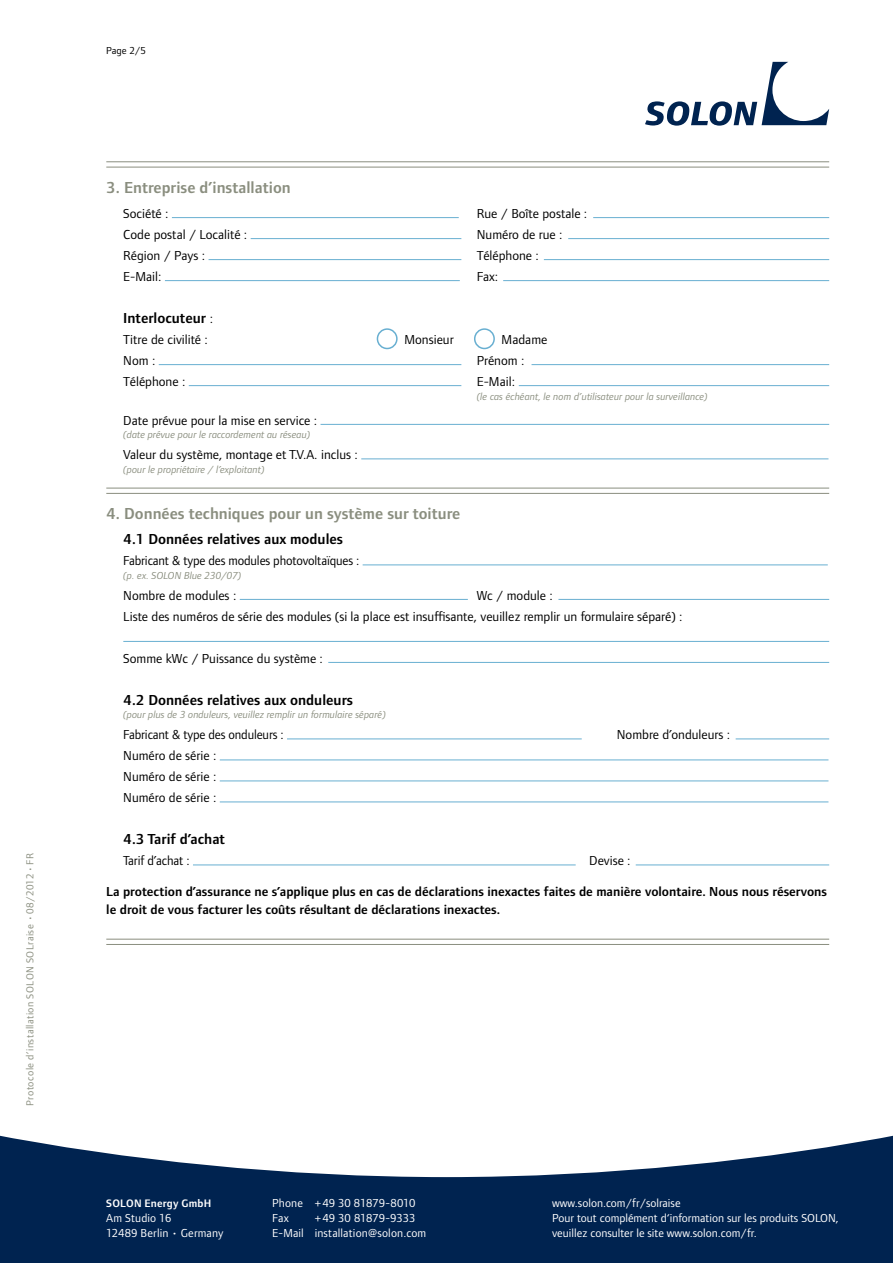
<style>
.page{position:relative;width:893px;height:1263px;background:#fff}
.page>*{position:absolute;margin:0;border:0;box-sizing:border-box;transform-origin:0 0}
.t1{font:600 16.5px "Foundry Form Sans OT2";color:#8a8e7f}
.t2{font:600 15px "Foundry Form Sans OT2";color:#000}
.Copy{font:13.5px "Foundry Form Sans OT2";color:#000}
.t3{font:600 13.5px/18px "Foundry Form Sans OT2";color:#000}
.Copy-2{font:13.5px "Foundry Form Sans OT2";color:#000;scale:.96 1}
.t4{font:12px/15px "Foundry Form Sans OT2";color:#fff}
.t5{font:600 11.25px "Foundry Form Sans OT2";letter-spacing:.02em;color:#fff}
.Copy-3{font:italic 10.5px "Foundry Form Sans OT2";color:#8a8e7f}
.t6{font:10.5px "Foundry Form Sans OT2";letter-spacing:.04em;color:#8a8e7f}
.t7{font:10.5px "Foundry Form Sans OT2";color:#000}
.s1{font-weight:400;font-size:13.5px}
</style>
<div class="page">
<svg style="left:0;top:1135px;width:893px;height:128px;fill:#002350"></svg>
<svg style="left:645px;top:62px;width:184px;height:64px"></svg>
<hr style="left:106px;top:161px;width:723px;height:1px;background:#8a8e7f">
<hr style="left:106px;top:167px;width:723px;height:1px;background:#8a8e7f">
<hr style="left:172px;top:217px;width:287px;height:1px;background:#68afd1">
<hr style="left:593px;top:217px;width:236px;height:1px;background:#68afd1">
<hr style="left:251px;top:238px;width:210px;height:1px;background:#68afd1">
<hr style="left:568px;top:238px;width:261px;height:1px;background:#68afd1">
<hr style="left:209px;top:259px;width:252px;height:1px;background:#68afd1">
<hr style="left:544px;top:259px;width:285px;height:1px;background:#68afd1">
<hr style="left:165px;top:280px;width:295px;height:1px;background:#68afd1">
<hr style="left:503px;top:280px;width:326px;height:1px;background:#68afd1">
<div style="left:377px;top:328px;width:21px;height:21px;border:2px solid #68afd1;border-radius:50%"></div>
<div style="left:474px;top:328px;width:21px;height:21px;border:2px solid #68afd1;border-radius:50%"></div>
<hr style="left:159px;top:364px;width:302px;height:1px;background:#68afd1">
<hr style="left:531px;top:364px;width:298px;height:1px;background:#68afd1">
<hr style="left:189px;top:385px;width:272px;height:1px;background:#68afd1">
<hr style="left:519px;top:385px;width:310px;height:1px;background:#68afd1">
<hr style="left:321px;top:424px;width:508px;height:1px;background:#68afd1">
<hr style="left:361px;top:458px;width:467px;height:1px;background:#68afd1">
<hr style="left:106px;top:488px;width:723px;height:1px;background:#8a8e7f">
<hr style="left:106px;top:493px;width:723px;height:1px;background:#8a8e7f">
<hr style="left:363px;top:564px;width:465px;height:1px;background:#68afd1">
<hr style="left:240px;top:599px;width:228px;height:1px;background:#68afd1">
<hr style="left:558px;top:599px;width:271px;height:1px;background:#68afd1">
<hr style="left:123px;top:641px;width:706px;height:1px;background:#68afd1">
<hr style="left:328px;top:662px;width:501px;height:1px;background:#68afd1">
<hr style="left:287px;top:738px;width:295px;height:1px;background:#68afd1">
<hr style="left:736px;top:738px;width:93px;height:1px;background:#68afd1">
<hr style="left:220px;top:759px;width:608px;height:1px;background:#68afd1">
<hr style="left:220px;top:780px;width:608px;height:1px;background:#68afd1">
<hr style="left:220px;top:801px;width:608px;height:1px;background:#68afd1">
<hr style="left:193px;top:864px;width:383px;height:1px;background:#68afd1">
<hr style="left:636px;top:864px;width:193px;height:1px;background:#68afd1">
<hr style="left:106px;top:939px;width:723px;height:1px;background:#8a8e7f">
<hr style="left:106px;top:944px;width:723px;height:1px;background:#8a8e7f">
<p class="t6" style="left:22px;top:1106px;width:254px;rotate:-90deg">Protocole d’installation SOLON SOLraise • 08/2012 • FR</p>
<p class="t7" style="left:106px;top:43px;width:41px">Page 2/5</p>
<p class="t1" style="left:106px;top:175px;width:186px">3. Entreprise d’installation</p>
<p class="Copy" style="left:123px;top:204px;width:47px">Société :</p>
<p class="Copy" style="left:477px;top:204px;width:112px">Rue / Boîte postale :</p>
<p class="Copy" style="left:123px;top:225px;width:125px">Code postal / Localité :</p>
<p class="Copy" style="left:477px;top:225px;width:87px">Numéro de rue :</p>
<p class="Copy" style="left:123px;top:246px;width:83px">Région / Pays :</p>
<p class="Copy" style="left:477px;top:246px;width:64px">Téléphone :</p>
<p class="Copy" style="left:123px;top:267px;width:40px">E-Mail:</p>
<p class="Copy" style="left:477px;top:267px;width:23px">Fax:</p>
<p class="t2" style="left:123px;top:307px;width:91px">Interlocuteur <span class="s1">:</span></p>
<p class="Copy" style="left:123px;top:330px;width:86px">Titre de civilité :</p>
<p class="Copy" style="left:404px;top:330px;width:51px">Monsieur</p>
<p class="Copy" style="left:502px;top:330px;width:47px">Madame</p>
<p class="Copy" style="left:123px;top:351px;width:34px">Nom :</p>
<p class="Copy" style="left:477px;top:351px;width:49px">Prénom :</p>
<p class="Copy" style="left:123px;top:372px;width:64px">Téléphone :</p>
<p class="Copy" style="left:477px;top:372px;width:40px">E-Mail:</p>
<p class="Copy-3" style="left:477px;top:389px;width:232px">(le cas échéant, le nom d’utilisateur pour la surveillance)</p>
<p class="Copy" style="left:123px;top:411px;width:195px">Date prévue pour la mise en service :</p>
<p class="Copy-3" style="left:123px;top:427px;width:189px">(date prévue pour le raccordement au réseau)</p>
<p class="Copy" style="left:123px;top:445px;width:236px">Valeur du système, montage et T.V.A. inclus :</p>
<p class="Copy-3" style="left:123px;top:462px;width:143px">(pour le propriétaire / l’exploitant)</p>
<p class="t1" style="left:106px;top:501px;width:356px">4. Données techniques pour un système sur toiture</p>
<p class="t2" style="left:123px;top:528px;width:221px">4.1 Données relatives aux modules</p>
<p class="Copy-2" style="left:123px;top:551px;width:247px">Fabricant &amp; type des modules photovoltaïques :</p>
<p class="Copy-3" style="left:123px;top:568px;width:120px">(p. ex. SOLON Blue 230/07)</p>
<p class="Copy" style="left:123px;top:586px;width:115px">Nombre de modules :</p>
<p class="Copy" style="left:477px;top:586px;width:78px">Wc / module :</p>
<p class="Copy" style="left:123px;top:607px;width:561px">Liste des numéros de série des modules (si la place est insuffisante, veuillez remplir un formulaire séparé) :</p>
<p class="Copy" style="left:123px;top:649px;width:201px">Somme kWc / Puissance du système :</p>
<p class="t2" style="left:123px;top:689px;width:231px">4.2 Données relatives aux onduleurs</p>
<p class="Copy-3" style="left:123px;top:707px;width:264px">(pour plus de 3 onduleurs, veuillez remplir un formulaire séparé)</p>
<p class="Copy-2" style="left:123px;top:725px;width:169px">Fabricant &amp; type des onduleurs :</p>
<p class="Copy" style="left:617px;top:725px;width:115px">Nombre d’onduleurs :</p>
<p class="Copy" style="left:123px;top:746px;width:95px">Numéro de série :</p>
<p class="Copy" style="left:123px;top:767px;width:95px">Numéro de série :</p>
<p class="Copy" style="left:123px;top:788px;width:95px">Numéro de série :</p>
<p class="t2" style="left:123px;top:828px;width:103px">4.3 Tarif d’achat</p>
<p class="Copy-2" style="left:123px;top:851px;width:71px">Tarif d’achat :</p>
<p class="Copy" style="left:589px;top:851px;width:43px">Devise :</p>
<p class="t3" style="left:106px;top:882px;width:722px">La protection d’assurance ne s’applique plus en cas de déclarations inexactes faites de manière volontaire. Nous nous réservons le droit de vous facturer les coûts résultant de déclarations inexactes.</p>
<p class="t5" style="left:106px;top:1195px;width:107px">SOLON Energy GmbH</p>
<p class="t4" style="left:272px;top:1195px;width:145px">Phone +49 30 81879-8010</p>
<p class="t4" style="left:106px;top:1210px;width:67px">Am Studio 16</p>
<p class="t4" style="left:272px;top:1210px;width:18px">Fax</p>
<p class="t4" style="left:315px;top:1210px;width:102px">+49 30 81879-9333</p>
<p class="t4" style="left:106px;top:1225px;width:119px">12489 Berlin • Germany</p>
<p class="t4" style="left:272px;top:1225px;width:156px">E-Mail installation@solon.com</p>
<p class="t4" style="left:552px;top:1195px;width:288px">www.solon.com/fr/solraise<br>Pour tout complément d‘information sur les produits SOLON, veuillez consulter le site www.solon.com/fr.</p>
</div>
